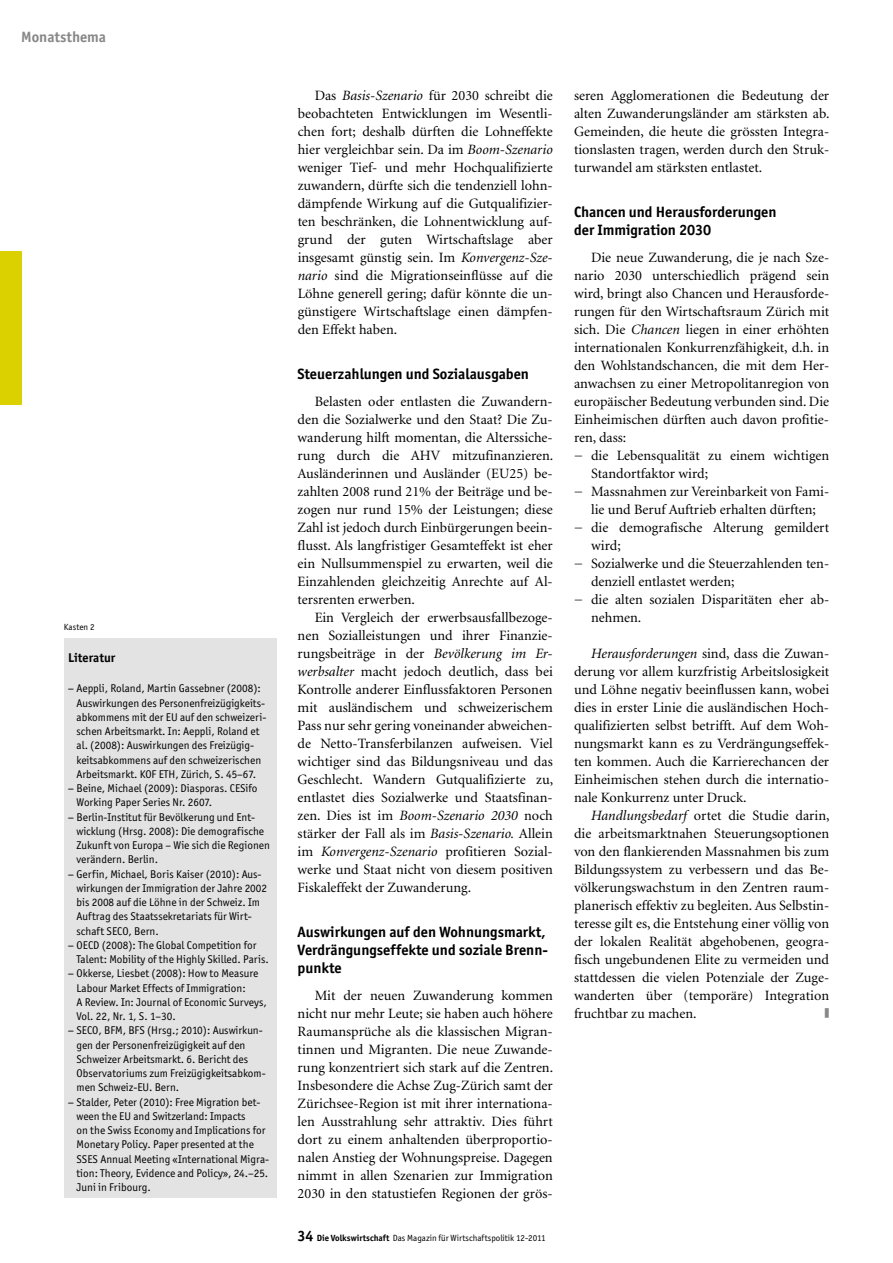
<style>
.page{position:relative;width:893px;height:1263px;background:#fff}
.page>*{position:absolute;margin:0;border:0;box-sizing:border-box;transform-origin:0 0}
.t1{font:700 15px/18px "Officina San ITC";color:#000}
.t2{font:700 15px "Officina San ITC";color:#868786}
.t3{font:14.25px/18px "Minion";color:#000;text-align:justify}
.t4{font:700 12.75px "Officina San ITC";color:#000}
.t5{font:12px "Universal Newswith Comm Pi";color:#868786;scale:.4 1}
.t6{font:11.25px "Officina San ITC";color:#000}
.t7{font:9px "Officina San ITC";color:#000}
.s1{font-style:italic}
.s2{font-weight:700;font-size:15px}
.s3{font-weight:700}
</style>
<div class="page">
<div style="left:0;top:252px;width:21px;height:153px;background:#dcd100"></div>
<div style="left:64px;top:638px;width:212px;height:559px;background:#e3e3e3"></div>
<p class="t2" style="left:21px;top:27px;width:86px">Monatsthema</p>
<p class="t7" style="left:64px;top:622px;width:32px">Kasten 2</p>
<p class="t4" style="left:68px;top:649px;width:49px">Literatur</p>
<p class="t6" style="left:68px;top:682px;width:194px">− Aeppli, Roland, Martin Gassebner (2008):</p>
<p class="t6" style="left:77px;top:696px;width:190px">Auswirkungen des Personenfreizügigkeits-</p>
<p class="t6" style="left:77px;top:710px;width:191px">abkommens mit der EU auf den schweizeri-</p>
<p class="t6" style="left:77px;top:725px;width:184px">schen Arbeitsmarkt. In: Aeppli, Roland et</p>
<p class="t6" style="left:77px;top:739px;width:179px">al. (2008): Auswirkungen des Freizügig-</p>
<p class="t6" style="left:77px;top:753px;width:186px">keitsabkommens auf den schweizerischen</p>
<p class="t6" style="left:77px;top:767px;width:181px">Arbeitsmarkt. KOF ETH, Zürich, S. 45–67.</p>
<p class="t6" style="left:68px;top:782px;width:191px">− Beine, Michael (2009): Diasporas. CESifo</p>
<p class="t6" style="left:77px;top:796px;width:137px">Working Paper Series Nr. 2607.</p>
<p class="t6" style="left:68px;top:810px;width:189px">− Berlin-Institut für Bevölkerung und Ent-</p>
<p class="t6" style="left:77px;top:824px;width:189px">wicklung (Hrsg. 2008): Die demografische</p>
<p class="t6" style="left:77px;top:839px;width:195px">Zukunft von Europa – Wie sich die Regionen</p>
<p class="t6" style="left:77px;top:853px;width:83px">verändern. Berlin.</p>
<p class="t6" style="left:68px;top:867px;width:195px">− Gerfin, Michael, Boris Kaiser (2010): Aus-</p>
<p class="t6" style="left:77px;top:881px;width:192px">wirkungen der Immigration der Jahre 2002</p>
<p class="t6" style="left:77px;top:896px;width:185px">bis 2008 auf die Löhne in der Schweiz. Im</p>
<p class="t6" style="left:77px;top:910px;width:177px">Auftrag des Staatssekretariats für Wirt-</p>
<p class="t6" style="left:77px;top:924px;width:84px">schaft SECO, Bern.</p>
<p class="t6" style="left:68px;top:939px;width:190px">− OECD (2008): The Global Competition for</p>
<p class="t6" style="left:77px;top:953px;width:194px">Talent: Mobility of the Highly Skilled. Paris.</p>
<p class="t6" style="left:68px;top:967px;width:192px">− Okkerse, Liesbet (2008): How to Measure</p>
<p class="t6" style="left:77px;top:981px;width:171px">Labour Market Effects of Immigration:</p>
<p class="t6" style="left:77px;top:996px;width:192px">A Review. In: Journal of Economic Surveys,</p>
<p class="t6" style="left:77px;top:1010px;width:101px">Vol. 22, Nr. 1, S. 1–30.</p>
<p class="t6" style="left:68px;top:1024px;width:196px">− SECO, BFM, BFS (Hrsg.; 2010): Auswirkun-</p>
<p class="t6" style="left:77px;top:1038px;width:170px">gen der Personenfreizügigkeit auf den</p>
<p class="t6" style="left:77px;top:1053px;width:173px">Schweizer Arbeitsmarkt. 6. Bericht des</p>
<p class="t6" style="left:77px;top:1067px;width:191px">Observatoriums zum Freizügigkeitsabkom-</p>
<p class="t6" style="left:77px;top:1081px;width:104px">men Schweiz-EU. Bern.</p>
<p class="t6" style="left:68px;top:1095px;width:194px">− Stalder, Peter (2010): Free Migration bet-</p>
<p class="t6" style="left:77px;top:1110px;width:170px">ween the EU and Switzerland: Impacts</p>
<p class="t6" style="left:77px;top:1124px;width:191px">on the Swiss Economy and Implications for</p>
<p class="t6" style="left:77px;top:1138px;width:179px">Monetary Policy. Paper presented at the</p>
<p class="t6" style="left:77px;top:1152px;width:194px">SSES Annual Meeting «International Migra-</p>
<p class="t6" style="left:77px;top:1167px;width:193px">tion: Theory, Evidence and Policy», 24.–25.</p>
<p class="t6" style="left:77px;top:1181px;width:76px">Juni in Fribourg.</p>
<p class="t3" style="left:298px;top:86px;width:257px;text-indent:17px">Das <span class="s1">Basis-Szenario</span> für 2030 schreibt die beobachteten Entwicklungen im Wesentli&shy;chen fort; deshalb dürften die Lohneffekte hier vergleichbar sein. Da im <span class="s1">Boom-Szenario </span>weniger Tief- und mehr Hochqualifizierte zuwandern, dürfte sich die tendenziell lohn&shy;dämpfende Wirkung auf die Gutqualifizier&shy;ten beschränken, die Lohnentwicklung auf&shy;grund der guten Wirtschaftslage aber insgesamt günstig sein. Im <span class="s1">Konvergenz-Sze&shy;nario</span> sind die Migrationseinflüsse auf die Löhne generell gering; dafür könnte die un&shy;günstigere Wirtschaftslage einen dämpfen&shy;den Effekt haben.</p>
<p class="t1" style="left:298px;top:364px;width:233px">Steuerzahlungen und Sozialausgaben</p>
<p class="t3" style="left:298px;top:392px;width:257px;text-indent:17px">Belasten oder entlasten die Zuwandern&shy;den die Sozialwerke und den Staat? Die Zu&shy;wanderung hilft momentan, die Alterssiche&shy;rung durch die AHV mitzufinanzieren.<br>Ausländerinnen und Ausländer (EU25) be&shy;zahlten 2008 rund 21% der Beiträge und be&shy;zogen nur rund 15% der Leistungen; diese Zahl ist jedoch durch Einbürgerungen beein&shy;flusst. Als langfristiger Gesamteffekt ist eher ein Nullsummenspiel zu erwarten, weil die Einzahlenden gleichzeitig Anrechte auf Al&shy;tersrenten erwerben.</p>
<p class="t3" style="left:298px;top:608px;width:257px;text-indent:17px">Ein Vergleich der erwerbsausfallbezoge&shy;nen Sozialleistungen und ihrer Finanzie&shy;rungsbeiträge in der <span class="s1">Bevölkerung im Er&shy;werbsalter</span> macht jedoch deutlich, dass bei Kontrolle anderer Einflussfaktoren Personen mit ausländischem und schweizerischem Pass nur sehr gering voneinander abweichen&shy;de Netto-Transferbilanzen aufweisen. Viel wichtiger sind das Bildungsniveau und das Geschlecht. Wandern Gutqualifizierte zu, entlastet dies Sozialwerke und Staatsfinan&shy;zen. Dies ist im <span class="s1">Boom-Szenario 2030</span> noch stärker der Fall als im <span class="s1">Basis-Szenario.</span> Allein im <span class="s1">Konvergenz-Szenario</span> profitieren Sozial&shy;werke und Staat nicht von diesem positiven Fiskaleffekt der Zuwanderung.</p>
<p class="t1" style="left:298px;top:922px;width:252px">Auswirkungen auf den Wohnungsmarkt,<br>Verdrängungseffekte und soziale Brenn&shy;punkte</p>
<p class="t3" style="left:298px;top:986px;width:257px;text-indent:17px">Mit der neuen Zuwanderung kommen nicht nur mehr Leute; sie haben auch höhere Raumansprüche als die klassischen Migran&shy;tinnen und Migranten. Die neue Zuwande&shy;rung konzentriert sich stark auf die Zentren.<br>Insbesondere die Achse Zug-Zürich samt der Zürichsee-Region ist mit ihrer internationa&shy;len Ausstrahlung sehr attraktiv. Dies führt dort zu einem anhaltenden überproportio&shy;nalen Anstieg der Wohnungspreise. Dagegen nimmt in allen Szenarien zur Immigration 2030 in den statustiefen Regionen der grös-</p>
<p class="t7" style="left:298px;top:1232px;width:249px"><span class="s2">34</span> <span class="s3">Die Volkswirtschaft</span> Das Magazin für Wirtschaftspolitik 12-2011</p>
<p class="t3" style="left:574px;top:86px;width:257px;text-align:left">seren Agglomerationen die Bedeutung der alten Zuwanderungsländer am stärksten ab.<br>Gemeinden, die heute die grössten Integra&shy;tionslasten tragen, werden durch den Struk&shy;turwandel am stärksten entlastet.</p>
<p class="t1" style="left:574px;top:202px;width:204px">Chancen und Herausforderungen der Immigration 2030</p>
<p class="t3" style="left:591px;top:248px;width:240px">Die neue Zuwanderung, die je nach Sze-</p>
<p class="t3" style="left:574px;top:266px;width:257px">nario 2030 unterschiedlich prägend sein</p>
<p class="t3" style="left:574px;top:284px;width:257px">wird, bringt also Chancen und Herausforde-</p>
<p class="t3" style="left:574px;top:302px;width:257px">rungen für den Wirtschaftsraum Zürich mit</p>
<p class="t3" style="left:574px;top:320px;width:257px">sich. Die <span class="s1">Chancen</span> liegen in einer erhöhten</p>
<p class="t3" style="left:574px;top:338px;width:257px">internationalen Konkurrenzfähigkeit, d.h. in</p>
<p class="t3" style="left:574px;top:356px;width:257px">den Wohlstandschancen, die mit dem Her-</p>
<p class="t3" style="left:574px;top:374px;width:257px">anwachsen zu einer Metropolitanregion von</p>
<p class="t3" style="left:574px;top:392px;width:257px">europäischer Bedeutung verbunden sind. Die</p>
<p class="t3" style="left:574px;top:410px;width:257px">Einheimischen dürften auch davon profitie-</p>
<p class="t3" style="left:574px;top:428px;width:54px">ren, dass:</p>
<p class="t3" style="left:574px;top:446px;width:257px">− die Lebensqualität zu einem wichtigen</p>
<p class="t3" style="left:591px;top:464px;width:119px">Standortfaktor wird;</p>
<p class="t3" style="left:574px;top:482px;width:257px">− Massnahmen zur Vereinbarkeit von Fami-</p>
<p class="t3" style="left:591px;top:500px;width:226px">lie und Beruf Auftrieb erhalten dürften;</p>
<p class="t3" style="left:574px;top:518px;width:257px">− die demografische Alterung gemildert</p>
<p class="t3" style="left:591px;top:536px;width:31px">wird;</p>
<p class="t3" style="left:574px;top:554px;width:257px">− Sozialwerke und die Steuerzahlenden ten-</p>
<p class="t3" style="left:591px;top:572px;width:145px">denziell entlastet werden;</p>
<p class="t3" style="left:574px;top:590px;width:257px">− die alten sozialen Disparitäten eher ab-</p>
<p class="t3" style="left:591px;top:608px;width:52px">nehmen.</p>
<p class="t3" style="left:574px;top:644px;width:257px;text-indent:17px"><span class="s1">Herausforderungen</span> sind, dass die Zuwan&shy;derung vor allem kurzfristig Arbeitslosigkeit und Löhne negativ beeinflussen kann, wobei dies in erster Linie die ausländischen Hoch&shy;qualifizierten selbst betrifft. Auf dem Woh&shy;nungsmarkt kann es zu Verdrängungseffek&shy;ten kommen. Auch die Karrierechancen der Einheimischen stehen durch die internatio&shy;nale Konkurrenz unter Druck.</p>
<p class="t3" style="left:574px;top:806px;width:257px;text-indent:17px"><span class="s1">Handlungsbedarf</span> ortet die Studie darin, die arbeitsmarktnahen Steuerungsoptionen von den flankierenden Massnahmen bis zum Bildungssystem zu verbessern und das Be&shy;völkerungswachstum in den Zentren raum&shy;planerisch effektiv zu begleiten. Aus Selbstin&shy;teresse gilt es, die Entstehung einer völlig von der lokalen Realität abgehobenen, geogra&shy;fisch ungebundenen Elite zu vermeiden und stattdessen die vielen Potenziale der Zuge&shy;wanderten über (temporäre) Integration fruchtbar zu machen.</p>
<p class="t5" style="left:825px;top:1008px;width:12px">m</p>
</div>
